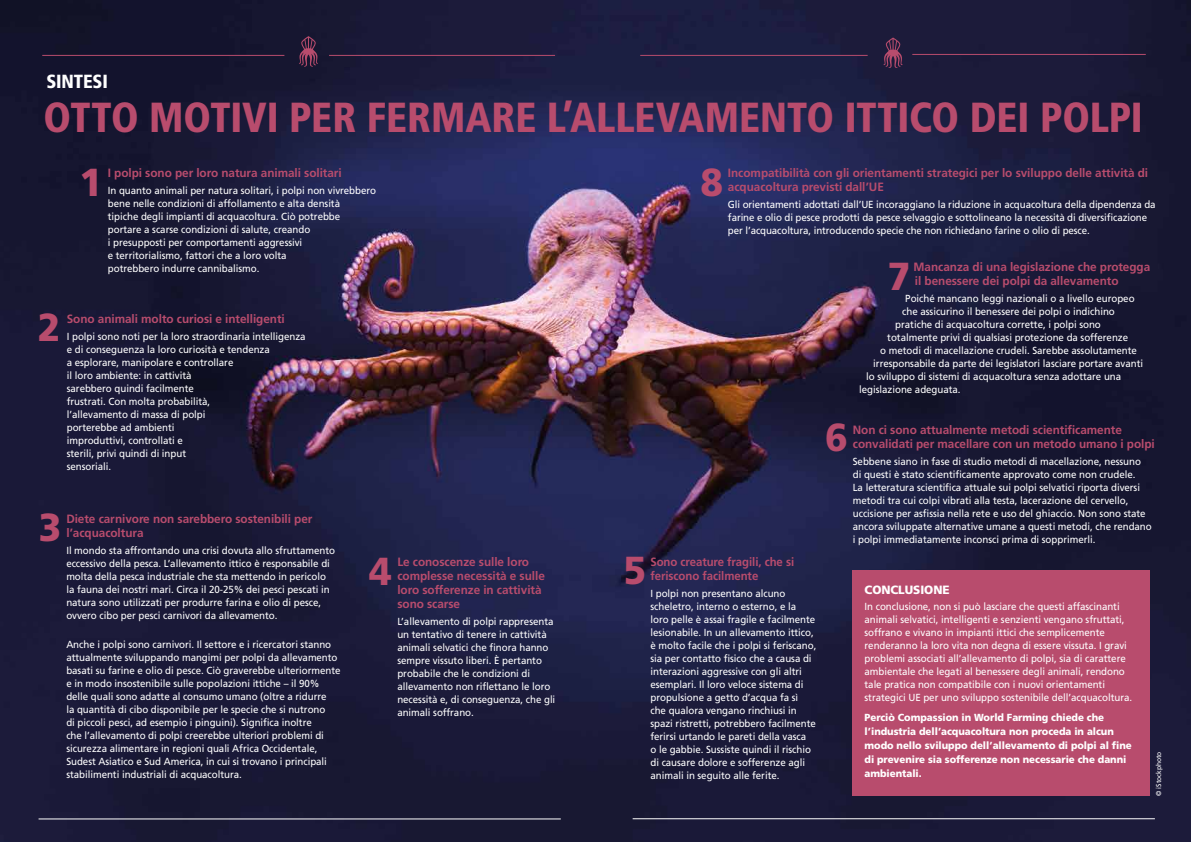
<style>
.page{position:relative;width:1191px;height:842px;background:#fff}
.page>*{position:absolute;margin:0;border:0;box-sizing:border-box;transform-origin:0 0}
.t1{font:900 condensed 42px "Frutiger LT Pro";letter-spacing:-.005em;color:#b84c6d;scale:.96 1}
.t2{font:900 39px "Frutiger";color:#b84c6d;scale:.95 1}
.t3{font:900 condensed 19px "Frutiger LT Pro";letter-spacing:-.005em;color:#fff}
.t4{font:700 12px/14px "Frutiger LT Pro";letter-spacing:-.005em;color:#b84c6d}
.t5{font:700 12px/14px "Frutiger LT Pro";letter-spacing:-.005em;color:#b84c6d;scale:.95 1}
.t6{font:900 12px "Frutiger";letter-spacing:-.005em;color:#fff}
.t7{font:10.2px/13px "Frutiger LT Pro";letter-spacing:-.005em;color:#fff;scale:.95 1}
.t8{font:900 10.2px/14px "Frutiger LT Pro";letter-spacing:-.005em;color:#fff;scale:.95 1}
.t9{font:7px "Frutiger";letter-spacing:-.005em;color:#fff;scale:.95 1}
</style>
<div class="page">
<img style="left:0;top:0;width:1191px;height:842px">
<hr style="left:39px;top:819px;width:522px;height:1px;background:#fff">
<hr style="left:632px;top:818px;width:522px;height:1px;background:#fff">
<div style="left:852px;top:570px;width:298px;height:225px;background:#b84c6d"></div>
<svg style="left:299px;top:36px;width:19px;height:31px"></svg>
<svg style="left:883px;top:38px;width:19px;height:30px"></svg>
<hr style="left:42px;top:55px;width:242px;height:1px;background:#b84c6d">
<hr style="left:329px;top:55px;width:226px;height:1px;background:#b84c6d">
<hr style="left:640px;top:55px;width:227px;height:1px;background:#b84c6d">
<hr style="left:912px;top:54px;width:233px;height:1px;background:#b84c6d">
<h3 class="t3" style="left:46px;top:70px;width:63px">SINTESI</h3>
<h1 class="t1" style="left:44px;top:92px;width:1146px">OTTO MOTIVI PER FERMARE L’ALLEVAMENTO ITTICO DEI POLPI</h1>
<h2 class="t2" style="left:700px;top:159px;width:25px">8</h2>
<p class="t4" style="left:108px;top:166px;width:235px">I polpi sono per loro natura animali solitari</p>
<p class="t7" style="left:108px;top:184px;width:284px">In quanto animali per natura solitari, i polpi non vivrebbero bene nelle condizioni di affollamento e alta densità<br>tipiche degli impianti di acquacoltura. Ciò potrebbe portare a scarse condizioni di salute, creando<br>i presupposti per comportamenti aggressivi<br>e territorialismo, fattori che a loro volta<br>potrebbero indurre cannibalismo.</p>
<p class="t4" style="left:67px;top:312px;width:219px">Sono animali molto curiosi e intelligenti</p>
<p class="t7" style="left:67px;top:330px;width:253px">I polpi sono noti per la loro straordinaria intelligenza e di conseguenza la loro curiosità e tendenza<br>a esplorare, manipolare e controllare<br>il loro ambiente: in cattività<br>sarebbero quindi facilmente<br>frustrati. Con molta probabilità,<br>l’allevamento di massa di polpi<br>porterebbe ad ambienti<br>improduttivi, controllati e<br>sterili, privi quindi di input<br>sensoriali.</p>
<p class="t4" style="left:728px;top:166px;width:422px">Incompatibilità con gli orientamenti strategici per lo sviluppo delle attività di acquacoltura previsti dall’UE</p>
<p class="t7" style="left:728px;top:198px;width:452px">Gli orientamenti adottati dall’UE incoraggiano la riduzione in acquacoltura della dipendenza da farine e olio di pesce prodotti da pesce selvaggio e sottolineano la necessità di diversificazione per l’acquacoltura, introducendo specie che non richiedano farine o olio di pesce.</p>
<h2 class="t2" style="left:79px;top:158px;width:25px">1</h2>
<h2 class="t2" style="left:888px;top:253px;width:25px">7</h2>
<p class="t4" style="left:913px;top:260px;width:238px">Mancanza di una legislazione che protegga il benessere dei polpi da allevamento</p>
<p class="t7" style="left:905px;top:292px;width:243px">Poiché mancano leggi nazionali o a livello europeo</p>
<p class="t7" style="left:902px;top:305px;width:225px">che assicurino il benessere dei polpi o indichino</p>
<p class="t7" style="left:895px;top:318px;width:218px">pratiche di acquacoltura corrette, i polpi sono</p>
<p class="t7" style="left:887px;top:331px;width:255px">totalmente privi di qualsiasi protezione da sofferenze</p>
<p class="t7" style="left:880px;top:344px;width:272px">o metodi di macellazione crudeli. Sarebbe assolutamente</p>
<p class="t7" style="left:873px;top:357px;width:285px">irresponsabile da parte dei legislatori lasciare portare avanti</p>
<p class="t7" style="left:866px;top:370px;width:270px">lo sviluppo di sistemi di acquacoltura senza adottare una</p>
<p class="t7" style="left:859px;top:383px;width:108px">legislazione adeguata.</p>
<h2 class="t2" style="left:38px;top:304px;width:25px">2</h2>
<h2 class="t2" style="left:825px;top:413px;width:25px">6</h2>
<p class="t4" style="left:853px;top:422px;width:303px">Non ci sono attualmente metodi scientificamente convalidati per macellare con un metodo umano i polpi</p>
<p class="t7" style="left:853px;top:455px;width:316px">Sebbene siano in fase di studio metodi di macellazione, nessuno di questi è stato scientificamente approvato come non crudele.<br>La letteratura scientifica attuale sui polpi selvatici riporta diversi metodi tra cui colpi vibrati alla testa, lacerazione del cervello, uccisione per asfissia nella rete e uso del ghiaccio. Non sono state ancora sviluppate alternative umane a questi metodi, che rendano i polpi immediatamente inconsci prima di sopprimerli.</p>
<h2 class="t2" style="left:39px;top:504px;width:25px">3</h2>
<p class="t4" style="left:66px;top:512px;width:247px">Diete carnivore non sarebbero sostenibili per l’acquacoltura</p>
<p class="t7" style="left:66px;top:544px;width:284px">Il mondo sta affrontando una crisi dovuta allo sfruttamento eccessivo della pesca. L’allevamento ittico è responsabile di molta della pesca industriale che sta mettendo in pericolo la fauna dei nostri mari. Circa il 20-25% dei pesci pescati in natura sono utilizzati per produrre farina e olio di pesce, ovvero cibo per pesci carnivori da allevamento.</p>
<p class="t7" style="left:66px;top:638px;width:290px">Anche i polpi sono carnivori. Il settore e i ricercatori stanno attualmente sviluppando mangimi per polpi da allevamento basati su farine e olio di pesce. Ciò graverebbe ulteriormente e in modo insostenibile sulle popolazioni ittiche – il 90% delle quali sono adatte al consumo umano (oltre a ridurre<br>la quantità di cibo disponibile per le specie che si nutrono<br>di piccoli pesci, ad esempio i pinguini). Significa inoltre<br>che l’allevamento di polpi creerebbe ulteriori problemi di sicurezza alimentare in regioni quali Africa Occidentale, Sudest Asiatico e Sud America, in cui si trovano i principali stabilimenti industriali di acquacoltura.</p>
<h2 class="t2" style="left:623px;top:547px;width:25px">5</h2>
<h2 class="t2" style="left:369px;top:547px;width:25px">4</h2>
<p class="t5" style="left:650px;top:555px;width:153px">Sono creature fragili, che si feriscono facilmente</p>
<p class="t7" style="left:650px;top:587px;width:176px">I polpi non presentano alcuno scheletro, interno o esterno, e la loro pelle è assai fragile e facilmente lesionabile. In un allevamento ittico, è molto facile che i polpi si feriscano, sia per contatto fisico che a causa di interazioni aggressive con gli altri esemplari. Il loro veloce sistema di propulsione a getto d’acqua fa sì che qualora vengano rinchiusi in spazi ristretti, potrebbero facilmente ferirsi urtando le pareti della vasca<br>o le gabbie. Sussiste quindi il rischio di causare dolore e sofferenze agli animali in seguito alle ferite.</p>
<p class="t4" style="left:397px;top:555px;width:149px">Le conoscenze sulle loro complesse necessità e sulle loro sofferenze in cattività sono scarse</p>
<p class="t7" style="left:397px;top:615px;width:168px">L’allevamento di polpi rappresenta un tentativo di tenere in cattività animali selvatici che finora hanno sempre vissuto liberi. È pertanto probabile che le condizioni di allevamento non riflettano le loro necessità e, di conseguenza, che gli animali soffrano.</p>
<p class="t6" style="left:864px;top:583px;width:87px">CONCLUSIONE</p>
<p class="t7" style="left:864px;top:600px;width:283px">In conclusione, non si può lasciare che questi affascinanti animali selvatici, intelligenti e senzienti vengano sfruttati, soffrano e vivano in impianti ittici che semplicemente renderanno la loro vita non degna di essere vissuta. I gravi problemi associati all’allevamento di polpi, sia di carattere ambientale che legati al benessere degli animali, rendono tale pratica non compatibile con i nuovi orientamenti strategici UE per uno sviluppo sostenibile dell’acquacoltura.</p>
<p class="t8" style="left:864px;top:710px;width:283px">Perciò Compassion in World Farming chiede che l’industria dell’acquacoltura non proceda in alcun modo nello sviluppo dell’allevamento di polpi al fine di prevenire sia sofferenze non necessarie che danni ambientali.</p>
<p class="t9" style="left:1154px;top:796px;width:48px;rotate:-90deg">© iStockphoto</p>
</div>
